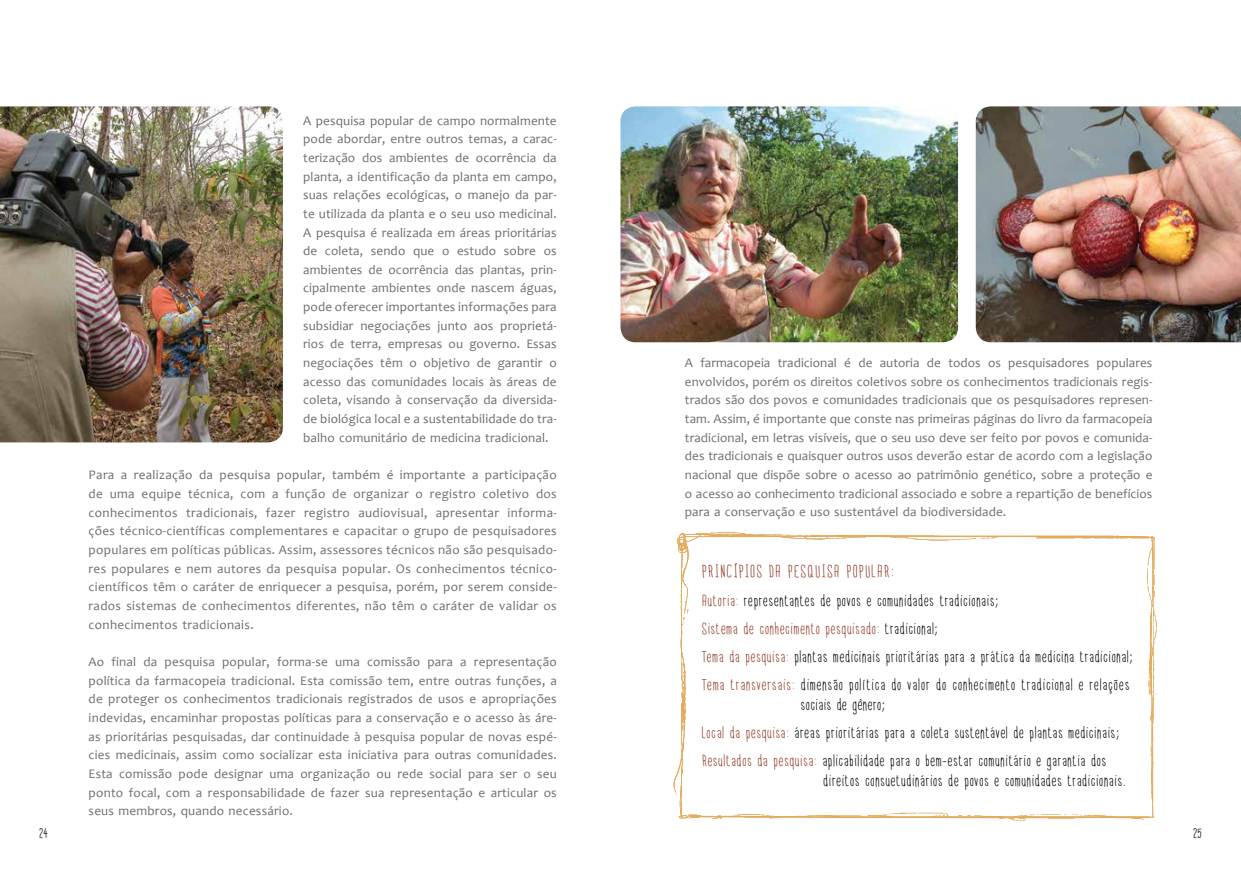
<style>
.page{position:relative;width:1241px;height:869px;background:#fff}
.page>*{position:absolute;margin:0;border:0;box-sizing:border-box;transform-origin:0 0}
.t1{font:16.88px "Thin Font";letter-spacing:.035em;color:#903725}
.t2{font:15.62px/28.2px "Thin Font";letter-spacing:.005em;color:#000}
.t3{font:13.12px/18.6px "Candara";letter-spacing:.015em;color:#6d6e71;text-align:justify}
.t4{font:12.5px "Cardenio Modern";color:#000}
.s1{color:#903725}
.s2{color:#44543a}
</style>
<div class="page">
<img style="left:0;top:106px;width:283px;height:336px">
<img style="left:620px;top:106px;width:337px;height:236px">
<img style="left:975px;top:106px;width:265px;height:236px">
<img style="left:676px;top:532px;width:481px;height:179px">
<img style="left:1127px;top:711px;width:28px;height:109px">
<img style="left:673px;top:703px;width:454px;height:117px">
<p class="t3" style="left:303px;top:111px;width:255px">A pesquisa popular de campo normalmente pode abordar, entre outros temas, a carac&shy;terização dos ambientes de ocorrência da planta, a identificação da planta em campo, suas relações ecológicas, o manejo da par&shy;te utilizada da planta e o seu uso medicinal.<br>A pesquisa é realizada em áreas prioritárias de coleta, sendo que o estudo sobre os ambientes de ocorrência das plantas, prin&shy;cipalmente ambientes onde nascem águas, pode oferecer importantes informações para subsidiar negociações junto aos proprietá&shy;rios de terra, empresas ou governo. Essas negociações têm o objetivo de garantir o acesso das comunidades locais às áreas de coleta, visando à conservação da diversida&shy;de biológica local e a sustentabilidade do tra&shy;balho comunitário de medicina tradicional.</p>
<p class="t3" style="left:89px;top:465px;width:469px">Para a realização da pesquisa popular, também é importante a participação de uma equipe técnica, com a função de organizar o registro coletivo dos conhecimentos tradicionais, fazer registro audiovisual, apresentar informa&shy;ções técnico-científicas complementares e capacitar o grupo de pesquisadores populares em políticas públicas. Assim, assessores técnicos não são pesquisado&shy;res populares e nem autores da pesquisa popular. Os conhecimentos técnico&shy;científicos têm o caráter de enriquecer a pesquisa, porém, por serem conside&shy;rados sistemas de conhecimentos diferentes, não têm o caráter de validar os conhecimentos tradicionais.</p>
<p class="t3" style="left:89px;top:652px;width:469px">Ao final da pesquisa popular, forma-se uma comissão para a representação política da farmacopeia tradicional. Esta comissão tem, entre outras funções, a de proteger os conhecimentos tradicionais registrados de usos e apropriações indevidas, encaminhar propostas políticas para a conservação e o acesso às áre&shy;as prioritárias pesquisadas, dar continuidade à pesquisa popular de novas espé&shy;cies medicinais, assim como socializar esta iniciativa para outras comunidades.<br>Esta comissão pode designar uma organização ou rede social para ser o seu ponto focal, com a responsabilidade de fazer sua representação e articular os seus membros, quando necessário.</p>
<p class="t3" style="left:684px;top:353px;width:469px">A farmacopeia tradicional é de autoria de todos os pesquisadores populares envolvidos, porém os direitos coletivos sobre os conhecimentos tradicionais regis&shy;trados são dos povos e comunidades tradicionais que os pesquisadores represen&shy;tam. Assim, é importante que conste nas primeiras páginas do livro da farmacopeia tradicional, em letras visíveis, que o seu uso deve ser feito por povos e comunida&shy;des tradicionais e quaisquer outros usos deverão estar de acordo com a legislação nacional que dispõe sobre o acesso ao patrimônio genético, sobre a proteção e o acesso ao conhecimento tradicional associado e sobre a repartição de benefícios para a conservação e uso sustentável da biodiversidade.</p>
<p class="t1" style="left:702px;top:562px;width:194px">Princípios da pesquisa popular:</p>
<p class="t2" style="left:702px;top:586px;width:432px"><span class="s1">Autoria:</span> representantes de povos e comunidades tradicionais;<br><span class="s1">Sistema de conhecimento pesquisado</span><span class="s2">:</span> tradicional;<br><span class="s1">Tema da pesquisa:</span> plantas medicinais prioritárias para a prática da medicina tradicional; <span class="s1">Tema transversais:</span> dimensão política do valor do conhecimento tradicional e relações</p>
<p class="t2" style="left:702px;top:690px;width:419px;text-indent:98px">sociais de gênero;<br><span class="s1">Local da pesquisa:</span> áreas prioritárias para a coleta sustentável de plantas medicinais;<br><span class="s1">Resultados da pesquisa:</span> aplicabilidade para o bem-estar comunitário e garantia dos</p>
<p class="t2" style="left:823px;top:766px;width:304px">direitos consuetudinários de povos e comunidades tradicionais.</p>
<p class="t4" style="left:39px;top:826px;width:10px">24</p>
<p class="t4" style="left:1192px;top:826px;width:10px">25</p>
</div>
